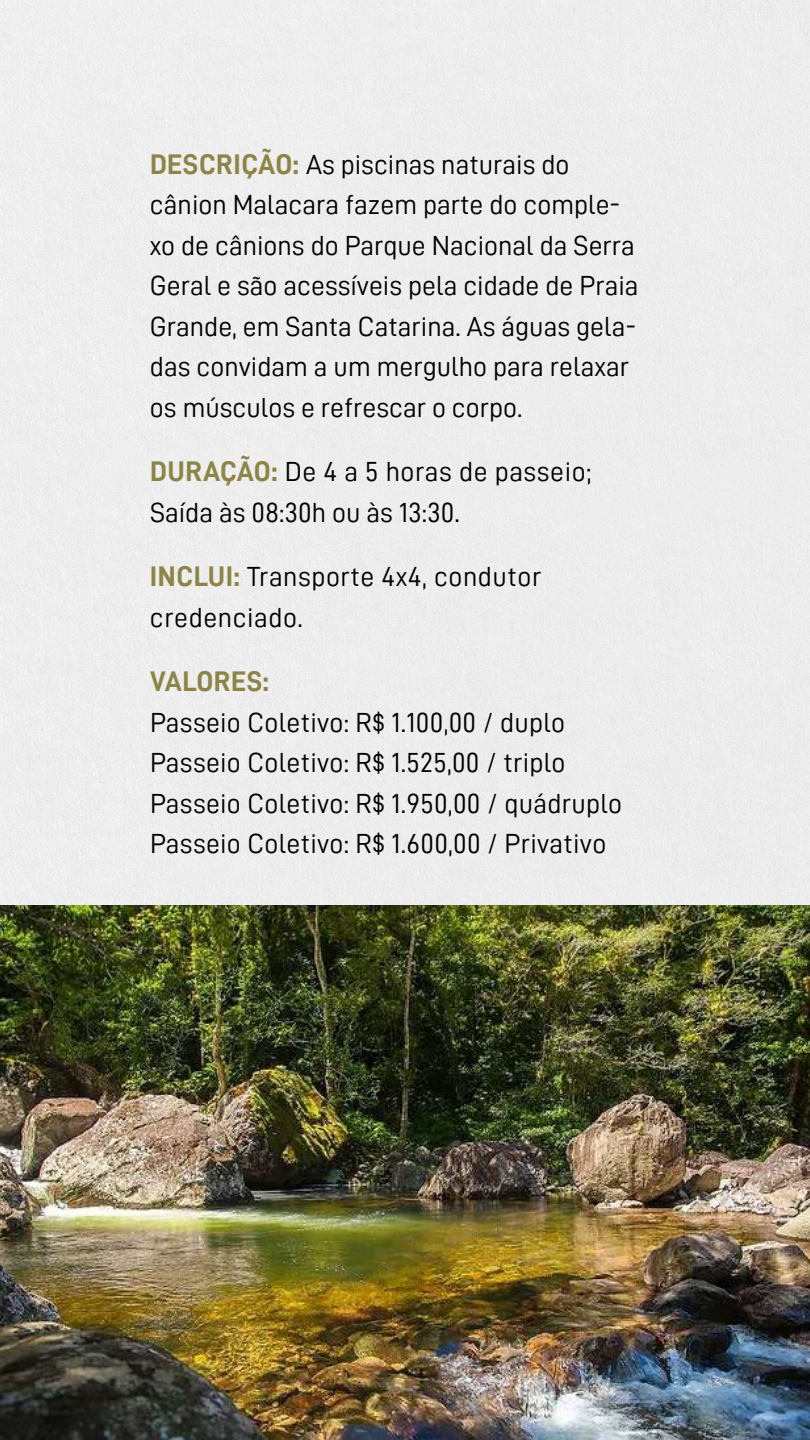
<style>
.page{position:relative;width:810px;height:1440px;background:#fff}
.page>*{position:absolute;margin:0;border:0;box-sizing:border-box;transform-origin:0 0}
.t1{font:28.5px "D DIN Bold";letter-spacing:.01em;color:#8c8547}
.t2{font:27.75px/40.5px "D DIN";color:#000}
.t3{font:27.75px/40.5px "D DIN";letter-spacing:.02em;color:#000}
.s1{font-family:"D DIN Bold";font-size:28.5px;color:#8c8547}
.s2{font-size:28.5px}
</style>
<div class="page">
<div style="left:0;top:0;width:810px;height:905px;background:#ededed"></div>
<img style="left:0;top:905px;width:810px;height:535px">
<p class="t2" style="left:150px;top:143px;width:490px"><span class="s1">DESCRIÇÃO:</span> As piscinas naturais do cânion Malacara fazem parte do comple&shy;xo de cânions do Parque Nacional da Serra Geral e são acessíveis pela cidade de Praia Grande, em Santa Catarina. As águas gela&shy;das convidam a um mergulho para relaxar os músculos e refrescar o corpo.</p>
<p class="t2" style="left:150px;top:451px;width:443px"><span class="s1">DURAÇÃO:</span> De 4 a 5 horas de passeio;<br>Saída às 08:30h ou às 13:30<span class="s2">.</span></p>
<p class="t3" style="left:150px;top:556px;width:393px"><span class="s1">INCLUI:</span> Transporte 4x4, condutor credenciado<span class="s2">.</span></p>
<p class="t1" style="left:150px;top:666px;width:120px">VALORES:</p>
<p class="t2" style="left:150px;top:701px;width:474px">Passeio Coletivo: R$ 1.100,00 / duplo Passeio Coletivo: R$ 1.525,00 / triplo Passeio Coletivo: R$ 1.950,00 / quádruplo Passeio Coletivo: R$ 1.600,00 / Privativo</p>
</div>
